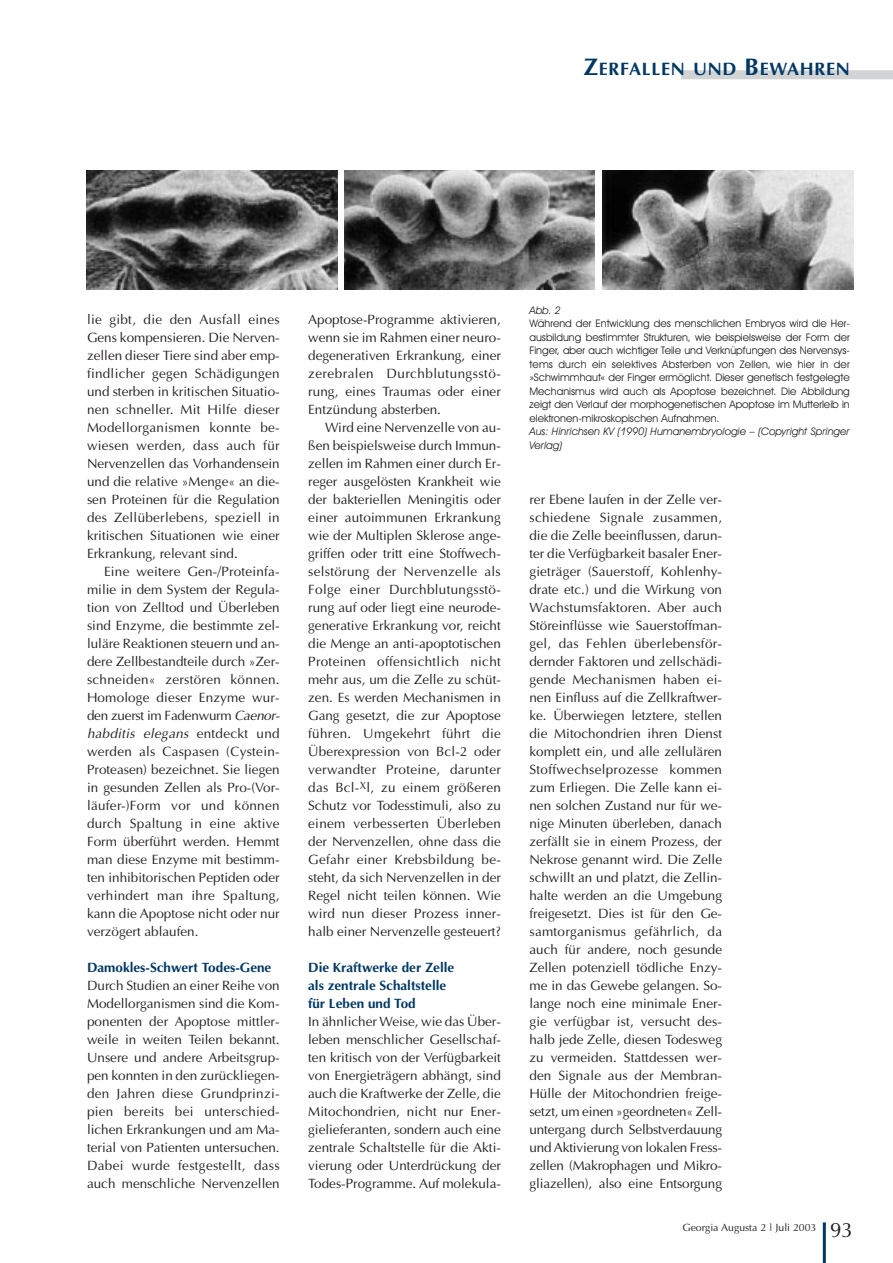
<style>
.page{position:relative;width:893px;height:1263px;background:#fff}
.page>*{position:absolute;margin:0;border:0;box-sizing:border-box;transform-origin:0 0}
.t1{font:700 18px "Optima";letter-spacing:.035em;color:#003863}
.t2{font:13.5px/18px "Optima";color:#231f1f;text-align:justify}
.t3{font:700 13.5px/18px "Optima";color:#003863}
.t4{font:10.5px/13.5px "Avant Garde IT Cby BT";color:#231f1f;text-align:justify}
.t5{font:italic 10.5px/13.5px "Avant Garde IT Cby BT";color:#231f1f}
.t6{font:10.5px "Optima";color:#231f1f}
.s1{font-size:24px}
.s2{font-style:italic}
.s3{font-size:21px}
</style>
<div class="page">
<hr style="left:822px;top:1222px;width:3px;height:41px;background:#003863">
<div style="left:681px;top:70px;width:211px;height:9px;background:#d1d3d5"></div>
<img style="left:87px;top:170px;width:251px;height:119px">
<img style="left:602px;top:170px;width:251px;height:119px">
<img style="left:344px;top:170px;width:250px;height:119px">
<h1 class="t1" style="left:583px;top:61px;width:268px"><span class="s1">Z</span>ERFALLEN UND <span class="s1">B</span>EWAHREN</h1>
<p class="t2" style="left:87px;top:312px;width:194px">lie gibt, die den Ausfall eines Gens kompensieren. Die Nerven&shy;zellen dieser Tiere sind aber emp&shy;findlicher gegen Schädigungen und sterben in kritischen Situatio&shy;nen schneller. Mit Hilfe dieser Modellorganismen konnte be&shy;wiesen werden, dass auch für Nervenzellen das Vorhandensein und die relative »Menge« an die&shy;sen Proteinen für die Regulation des Zellüberlebens, speziell in kritischen Situationen wie einer Erkrankung, relevant sind.</p>
<p class="t2" style="left:87px;top:564px;width:194px;text-indent:17px">Eine weitere Gen-/Proteinfa&shy;milie in dem System der Regula&shy;tion von Zelltod und Überleben sind Enzyme, die bestimmte zel&shy;luläre Reaktionen steuern und an&shy;dere Zellbestandteile durch »Zer&shy;schneiden« zerstören können.<br>Homologe dieser Enzyme wur&shy;den zuerst im Fadenwurm <span class="s2">Caenor&shy;habditis elegans</span> entdeckt und werden als Caspasen (Cystein-Proteasen) bezeichnet. Sie liegen in gesunden Zellen als Pro-(Vor&shy;läufer-)Form vor und können durch Spaltung in eine aktive Form überführt werden. Hemmt man diese Enzyme mit bestimm&shy;ten inhibitorischen Peptiden oder verhindert man ihre Spaltung, kann die Apoptose nicht oder nur verzögert ablaufen.</p>
<p class="t3" style="left:87px;top:960px;width:186px">Damokles-Schwert Todes-Gene</p>
<p class="t2" style="left:87px;top:978px;width:194px">Durch Studien an einer Reihe von Modellorganismen sind die Kom&shy;ponenten der Apoptose mittler&shy;weile in weiten Teilen bekannt.<br>Unsere und andere Arbeitsgrup&shy;pen konnten in den zurückliegen&shy;den Jahren diese Grundprinzi&shy;pien bereits bei unterschied&shy;lichen Erkrankungen und am Ma&shy;terial von Patienten untersuchen.<br>Dabei wurde festgestellt, dass auch menschliche Nervenzellen</p>
<p class="t2" style="left:308px;top:312px;width:194px">Apoptose-Programme aktivieren, wenn sie im Rahmen einer neuro&shy;degenerativen Erkrankung, einer zerebralen Durchblutungsstö&shy;rung, eines Traumas oder einer Entzündung absterben.</p>
<p class="t2" style="left:308px;top:420px;width:194px;text-indent:17px">Wird eine Nervenzelle von au&shy;ßen beispielsweise durch Immun&shy;zellen im Rahmen einer durch Er&shy;reger ausgelösten Krankheit wie der bakteriellen Meningitis oder einer autoimmunen Erkrankung wie der Multiplen Sklerose ange&shy;griffen oder tritt eine Stoffwech&shy;selstörung der Nervenzelle als Folge einer Durchblutungsstö&shy;rung auf oder liegt eine neurode&shy;generative Erkrankung vor, reicht die Menge an anti-apoptotischen Proteinen offensichtlich nicht mehr aus, um die Zelle zu schüt&shy;zen. Es werden Mechanismen in Gang gesetzt, die zur Apoptose führen. Umgekehrt führt die Überexpression von Bcl-2 oder verwandter Proteine, darunter das Bcl-<sup>X</sup>l, zu einem größeren Schutz vor Todesstimuli, also zu einem verbesserten Überleben der Nervenzellen, ohne dass die Gefahr einer Krebsbildung be&shy;steht, da sich Nervenzellen in der Regel nicht teilen können. Wie wird nun dieser Prozess inner&shy;halb einer Nervenzelle gesteuert?</p>
<p class="t3" style="left:308px;top:960px;width:147px">Die Kraftwerke der Zelle als zentrale Schaltstelle für Leben und Tod</p>
<p class="t2" style="left:308px;top:1014px;width:194px">In ähnlicher Weise, wie das Über&shy;leben menschlicher Gesellschaf&shy;ten kritisch von der Verfügbarkeit von Energieträgern abhängt, sind auch die Kraftwerke der Zelle, die Mitochondrien, nicht nur Ener&shy;gielieferanten, sondern auch eine zentrale Schaltstelle für die Akti&shy;vierung oder Unterdrückung der Todes-Programme. Auf molekula-</p>
<p class="t5" style="left:529px;top:305px;width:33px">Abb. 2</p>
<p class="t4" style="left:529px;top:318px;width:322px">Während der Entwicklung des menschlichen Embryos wird die Her&shy;ausbildung bestimmter Strukturen, wie beispielsweise der Form der Finger, aber auch wichtiger Teile und Verknüpfungen des Nervensys&shy;tems durch ein selektives Absterben von Zellen, wie hier in der »Schwimmhaut« der Finger ermöglicht. Dieser genetisch festgelegte Mechanismus wird auch als Apoptose bezeichnet. Die Abbildung zeigt den Verlauf der morphogenetischen Apoptose im Mutterleib in elektronen-mikroskopischen Aufnahmen.</p>
<p class="t5" style="left:529px;top:426px;width:322px">Aus: Hinrichsen KV (1990) Humanembryologie – (Copyright Springer<br>Verlag)</p>
<p class="t2" style="left:529px;top:492px;width:194px">rer Ebene laufen in der Zelle ver&shy;schiedene Signale zusammen, die die Zelle beeinflussen, darun&shy;ter die Verfügbarkeit basaler Ener&shy;gieträger (Sauerstoff, Kohlenhy&shy;drate etc.) und die Wirkung von Wachstumsfaktoren. Aber auch Störeinflüsse wie Sauerstoffman&shy;gel, das Fehlen überlebensför&shy;dernder Faktoren und zellschädi&shy;gende Mechanismen haben ei&shy;nen Einfluss auf die Zellkraftwer&shy;ke. Überwiegen letztere, stellen die Mitochondrien ihren Dienst komplett ein, und alle zellulären Stoffwechselprozesse kommen zum Erliegen. Die Zelle kann ei&shy;nen solchen Zustand nur für we&shy;nige Minuten überleben, danach zerfällt sie in einem Prozess, der Nekrose genannt wird. Die Zelle schwillt an und platzt, die Zellin&shy;halte werden an die Umgebung freigesetzt. Dies ist für den Ge&shy;samtorganismus gefährlich, da auch für andere, noch gesunde Zellen potenziell tödliche Enzy&shy;me in das Gewebe gelangen. So&shy;lange noch eine minimale Ener&shy;gie verfügbar ist, versucht des&shy;halb jede Zelle, diesen Todesweg zu vermeiden. Stattdessen wer&shy;den Signale aus der Membran-Hülle der Mitochondrien freige&shy;setzt, um einen »geordneten« Zell&shy;untergang durch Selbstverdauung und Aktivierung von lokalen Fress&shy;zellen (Makrophagen und Mikro&shy;gliazellen), also eine Entsorgung</p>
<p class="t6" style="left:682px;top:1223px;width:172px">Georgia Augusta 2 | Juli 2003 <span class="s3">93</span></p>
</div>
